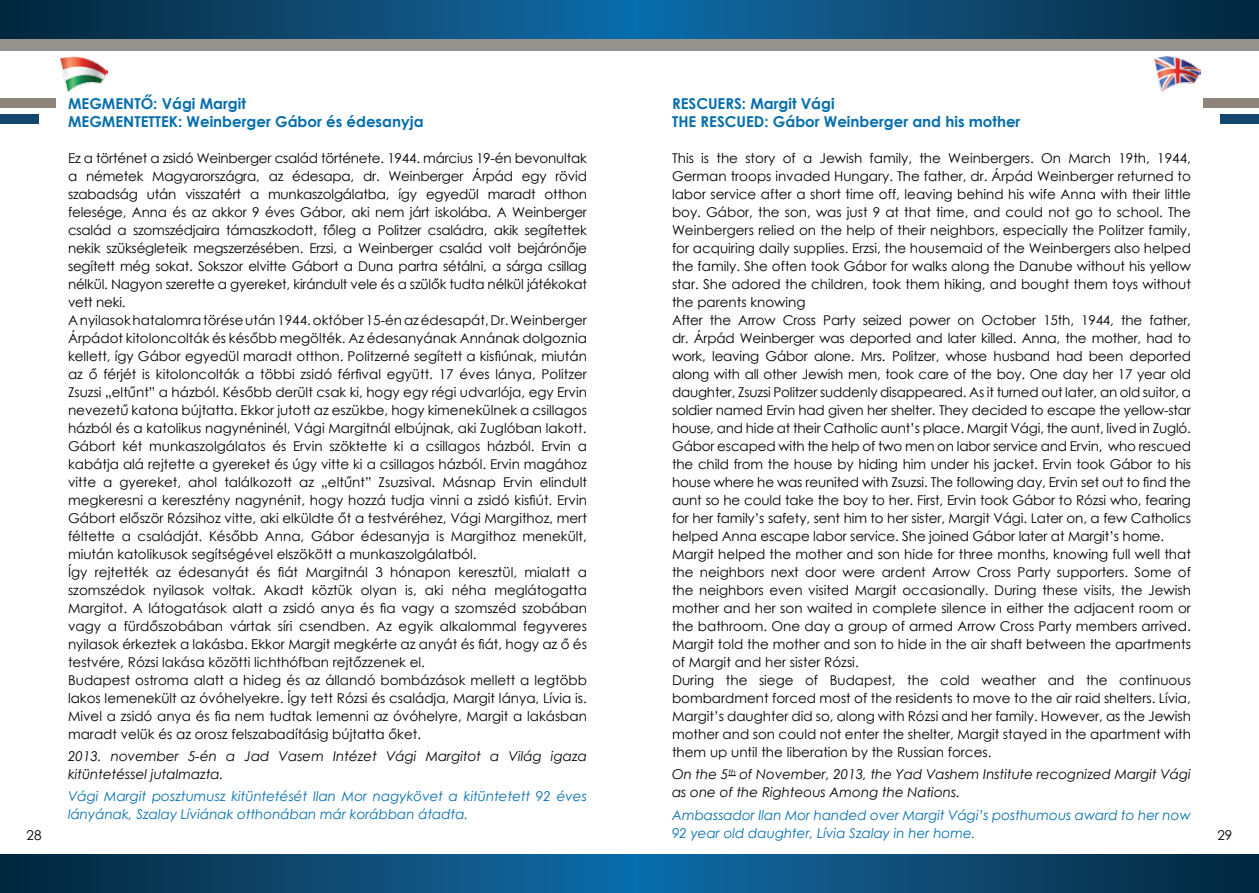
<style>
.page{position:relative;width:1259px;height:893px;background:#fff}
.page>*{position:absolute;margin:0;border:0;box-sizing:border-box;transform-origin:0 0}
.t1{font:700 15px/18px "Century Gothic";color:#056eae}
.t2{font:13.5px/18px "Century Gothic";color:#000}
.t3{font:italic 13.5px/18px "Century Gothic";color:#056eae}
.t4{font:italic 13.5px/18px "Century Gothic";color:#000}
</style>
<div class="page">
<div style="left:0;top:0;width:1259px;height:51px;background:#95918c"></div>
<svg style="left:0;top:0;width:1259px;height:38px;background:#0b4971"></svg>
<svg style="left:0;top:855px;width:1259px;height:38px;background:#0b4971"></svg>
<div style="left:0;top:98px;width:55px;height:9px;background:#8f8479"></div>
<div style="left:0;top:115px;width:38px;height:9px;background:#13476d"></div>
<div style="left:1203px;top:98px;width:56px;height:9px;background:#8f8479"></div>
<div style="left:1220px;top:115px;width:39px;height:9px;background:#13476d"></div>
<img style="left:61px;top:57px;width:46px;height:34px">
<img style="left:1154px;top:57px;width:46px;height:34px">
<p class="t1" style="left:68px;top:94px;width:357px">MEGMENTŐ: Vági Margit<br>MEGMENTETTEK: Weinberger Gábor és édesanyja</p>
<p class="t2" style="left:68px;top:149px;width:520px">Ez a történet a zsidó Weinberger család története. 1944. március 19-én bevonultak a németek Magyarországra, az édesapa, dr. Weinberger Árpád egy rövid szabadság után visszatért a munkaszolgálatba, így egyedül maradt otthon felesége, Anna és az akkor 9 éves Gábor, aki nem járt iskolába. A Weinberger család a szomszédjaira támaszkodott, főleg a Politzer családra, akik segítettek nekik szükségleteik megszerzésében. Erzsi, a Weinberger család volt bejárónője segített még sokat. Sokszor elvitte Gábort a Duna partra sétálni, a sárga csillag nélkül. Nagyon szerette a gyereket, kirándult vele és a szülők tudta nélkül játékokat vett neki.<br>A nyilasok hatalomra törése után 1944. október 15-én az édesapát, Dr. Weinberger Árpádot kitoloncolták és később megölték. Az édesanyának Annának dolgoznia kellett, így Gábor egyedül maradt otthon. Politzerné segített a kisfiúnak, miután az ő férjét is kitoloncolták a többi zsidó férfival együtt. 17 éves lánya, Politzer Zsuzsi „eltűnt” a házból. Később derült csak ki, hogy egy régi udvarlója, egy Ervin nevezetű katona bújtatta. Ekkor jutott az eszükbe, hogy kimenekülnek a csillagos házból és a katolikus nagynéninél, Vági Margitnál elbújnak, aki Zuglóban lakott.<br>Gábort két munkaszolgálatos és Ervin szöktette ki a csillagos házból. Ervin a kabátja alá rejtette a gyereket és úgy vitte ki a csillagos házból. Ervin magához vitte a gyereket, ahol találkozott az „eltűnt” Zsuzsival. Másnap Ervin elindult megkeresni a keresztény nagynénit, hogy hozzá tudja vinni a zsidó kisfiút. Ervin Gábort először Rózsihoz vitte, aki elküldte őt a testvéréhez, Vági Margithoz, mert féltette a családját. Később Anna, Gábor édesanyja is Margithoz menekült, miután katolikusok segítségével elszökött a munkaszolgálatból.<br>Így rejtették az édesanyát és fiát Margitnál 3 hónapon keresztül, mialatt a szomszédok nyilasok voltak. Akadt köztük olyan is, aki néha meglátogatta Margitot. A látogatások alatt a zsidó anya és fia vagy a szomszéd szobában vagy a fürdőszobában vártak síri csendben. Az egyik alkalommal fegyveres nyilasok érkeztek a lakásba. Ekkor Margit megkérte az anyát és fiát, hogy az ő és testvére, Rózsi lakása közötti lichthófban rejtőzzenek el.<br>Budapest ostroma alatt a hideg és az állandó bombázások mellett a legtöbb lakos lemenekült az óvóhelyekre. Így tett Rózsi és családja, Margit lánya, Lívia is.<br>Mivel a zsidó anya és fia nem tudtak lemenni az óvóhelyre, Margit a lakásban maradt velük és az orosz felszabadításig bújtatta őket.</p>
<p class="t4" style="left:68px;top:747px;width:520px">2013. november 5-én a Jad Vasem Intézet Vági Margitot a Világ igaza kitüntetéssel jutalmazta.</p>
<p class="t3" style="left:68px;top:787px;width:520px">Vági Margit posztumusz kitüntetését Ilan Mor nagykövet a kitüntetett 92 éves lányának, Szalay Líviának otthonában már korábban átadta.</p>
<p class="t1" style="left:672px;top:94px;width:350px">RESCUERS: Margit Vági<br>THE RESCUED: Gábor Weinberger and his mother</p>
<p class="t2" style="left:672px;top:149px;width:520px">This is the story of a Jewish family, the Weinbergers. On March 19th, 1944, German troops invaded Hungary. The father, dr. Árpád Weinberger returned to labor service after a short time off, leaving behind his wife Anna with their little boy. Gábor, the son, was just 9 at that time, and could not go to school. The Weinbergers relied on the help of their neighbors, especially the Politzer family, for acquiring daily supplies. Erzsi, the housemaid of the Weinbergers also helped the family. She often took Gábor for walks along the Danube without his yellow star. She adored the children, took them hiking, and bought them toys without the parents knowing<br>After the Arrow Cross Party seized power on October 15th, 1944, the father, dr. Árpád Weinberger was deported and later killed. Anna, the mother, had to work, leaving Gábor alone. Mrs. Politzer, whose husband had been deported along with all other Jewish men, took care of the boy. One day her 17 year old daughter, Zsuzsi Politzer suddenly disappeared. As it turned out later, an old suitor, a soldier named Ervin had given her shelter. They decided to escape the yellow-star house, and hide at their Catholic aunt’s place. Margit Vági, the aunt, lived in Zugló.<br>Gábor escaped with the help of two men on labor service and Ervin, who rescued the child from the house by hiding him under his jacket. Ervin took Gábor to his house where he was reunited with Zsuzsi. The following day, Ervin set out to find the aunt so he could take the boy to her. First, Ervin took Gábor to Rózsi who, fearing for her family’s safety, sent him to her sister, Margit Vági. Later on, a few Catholics helped Anna escape labor service. She joined Gábor later at Margit’s home.<br>Margit helped the mother and son hide for three months, knowing full well that the neighbors next door were ardent Arrow Cross Party supporters. Some of the neighbors even visited Margit occasionally. During these visits, the Jewish mother and her son waited in complete silence in either the adjacent room or the bathroom. One day a group of armed Arrow Cross Party members arrived.<br>Margit told the mother and son to hide in the air shaft between the apartments of Margit and her sister Rózsi.<br>During the siege of Budapest, the cold weather and the continuous bombardment forced most of the residents to move to the air raid shelters. Lívia, Margit’s daughter did so, along with Rózsi and her family. However, as the Jewish mother and son could not enter the shelter, Margit stayed in the apartment with them up until the liberation by the Russian forces.</p>
<p class="t4" style="left:672px;top:765px;width:520px">On the 5<sup>th</sup> of November, 2013, the Yad Vashem Institute recognized Margit Vági as one of the Righteous Among the Nations.</p>
<p class="t3" style="left:672px;top:805px;width:520px">Ambassador Ilan Mor handed over Margit Vági’s posthumous award to her now<br>92 year old daughter, Lívia Szalay in her home.</p>
<p class="t2" style="left:27px;top:825px;width:16px">28</p>
<p class="t2" style="left:1217px;top:825px;width:16px">29</p>
</div>
